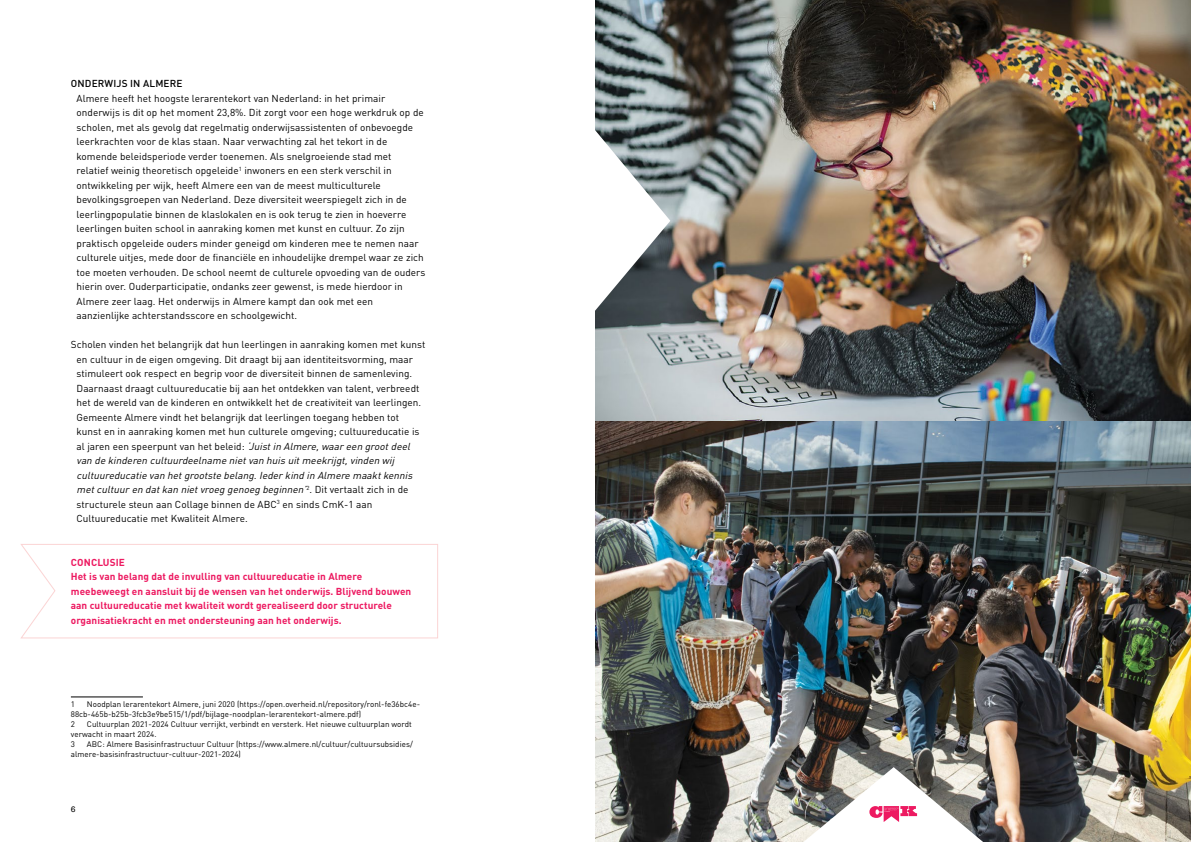
<style>
.page{position:relative;width:1191px;height:842px;background:#fff}
.page>*{position:absolute;margin:0;border:0;box-sizing:border-box;transform-origin:0 0}
.t1{font:10px/14.5px "DINOT";letter-spacing:.005em;color:#000}
.t2{font:700 10px/14.5px "DINOT";letter-spacing:.005em;color:#ed1a61}
.t3{font:500 10px "DINOT";letter-spacing:.015em;color:#000}
.t4{font:8px/10px "DINOT";letter-spacing:.005em;color:#000}
.t5{font:8px "Monospace 821 BT";color:#000}
.s1{font-style:italic}
</style>
<div class="page">
<svg style="left:20px;top:544px;width:418px;height:95px"></svg>
<img style="left:595px;top:0;width:596px;height:842px">
<svg style="left:595px;top:120px;width:75px;height:200px"></svg>
<hr style="left:71px;top:696px;width:72px;height:1px;background:#000">
<svg style="left:803px;top:767px;width:180px;height:75px"></svg>
<p class="t3" style="left:71px;top:77px;width:113px">ONDERWIJS IN ALMERE</p>
<p class="t1" style="left:77px;top:90px;width:350px">Almere heeft het hoogste lerarentekort van Nederland: in het primair onderwijs is dit op het moment 23,8%. Dit zorgt voor een hoge werkdruk op de scholen, met als gevolg dat regelmatig onderwijsassistenten of onbevoegde leerkrachten voor de klas staan. Naar verwachting zal het tekort in de komende beleidsperiode verder toenemen. Als snelgroeiende stad met relatief weinig theoretisch opgeleide<sup>1</sup> inwoners en een sterk verschil in ontwikkeling per wijk, heeft Almere een van de meest multiculturele bevolkingsgroepen van Nederland. Deze diversiteit weerspiegelt zich in de leerlingpopulatie binnen de klaslokalen en is ook terug te zien in hoeverre leerlingen buiten school in aanraking komen met kunst en cultuur. Zo zijn praktisch opgeleide ouders minder geneigd om kinderen mee te nemen naar culturele uitjes, mede door de financiële en inhoudelijke drempel waar ze zich toe moeten verhouden. De school neemt de culturele opvoeding van de ouders hierin over. Ouderparticipatie, ondanks zeer gewenst, is mede hierdoor in Almere zeer laag. Het onderwijs in Almere kampt dan ook met een aanzienlijke achterstandsscore en schoolgewicht.</p>
<p class="t1" style="left:77px;top:337px;width:350px;text-indent:-6px">Scholen vinden het belangrijk dat hun leerlingen in aanraking komen met kunst en cultuur in de eigen omgeving. Dit draagt bij aan identiteitsvorming, maar stimuleert ook respect en begrip voor de diversiteit binnen de samenleving.<br>Daarnaast draagt cultuureducatie bij aan het ontdekken van talent, verbreedt het de wereld van de kinderen en ontwikkelt het de creativiteit van leerlingen.<br>Gemeente Almere vindt het belangrijk dat leerlingen toegang hebben tot kunst en in aanraking komen met hun culturele omgeving; cultuureducatie is al jaren een speerpunt van het beleid: <span class="s1">‘Juistin Almere,waareen grootdeel van de kinderen cultuurdeelname nietvan huis uitmeekrijgt,vinden wij cultuureducatie van hetgrootste belang.Iederkind in Almere maaktkennis metcultuuren datkan nietvroeg genoeg beginnen’</span><sup>2</sup> . D i t ve rt a a lt z i c h i n d e structurele steun aan Collage binnen de ABC<sup>3</sup> en sinds CmK-1 aan Cultuureducatie met Kwaliteit Almere.</p>
<p class="t2" style="left:71px;top:554px;width:342px">CONCLUSIE<br>Het is van belang dat de invulling van cultuureducatie in Almere meebeweegt en aansluit bij de wensen van het onderwijs. Blijvend bouwen aan cultuureducatie met kwaliteit wordt gerealiseerd door structurele organisatiekracht en met ondersteuning aan het onderwijs.</p>
<p class="t4" style="left:71px;top:699px;width:351px;text-indent:16px">Noodplan lerarentekort Almere, juni 2020 (https://open.overheid.nl/repository/ronl-fe36bc4e-<br>88cb-465b-b25b-3fcb3e9be515/1/pdf/bijlage-noodplan-lerarentekort-almere.pdf)<br>2</p>
<p class="t4" style="left:71px;top:699px;width:6px">1</p>
<p class="t4" style="left:71px;top:719px;width:342px;text-indent:16px">Cultuurplan 2021-2024 Cultuur verrijkt, verbindt en versterk. Het nieuwe cultuurplan wordt verwacht in maart 2024.<br>3</p>
<p class="t4" style="left:71px;top:739px;width:343px;text-indent:16px">ABC: Almere Basisinfrastructuur Cultuur (https://www.almere.nl/cultuur/cultuursubsidies/ almere-basisinfrastructuur-cultuur-2021-2024)</p>
<p class="t5" style="left:71px;top:804px;width:6px">6</p>
</div>
